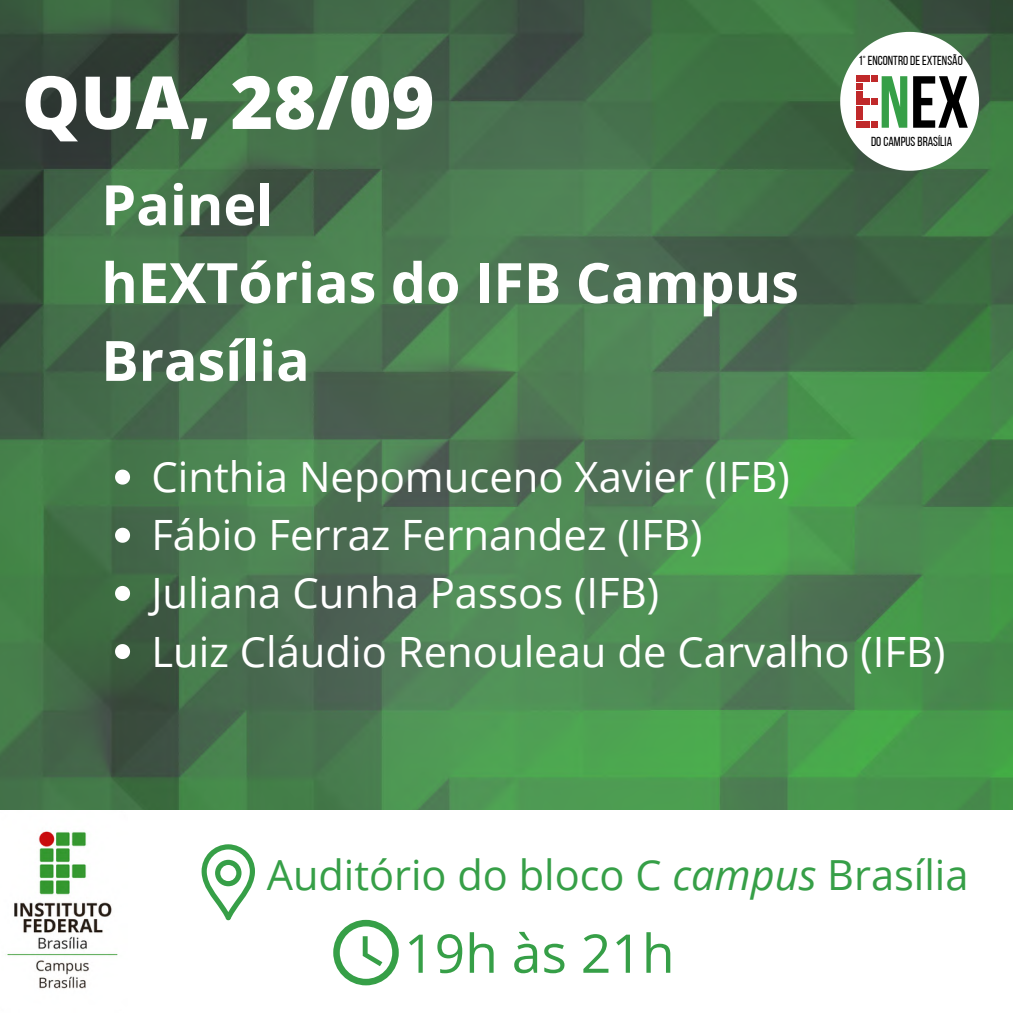
<style>
.page{position:relative;width:1013px;height:1013px;background:#fff}
.page>*{position:absolute;margin:0;border:0;box-sizing:border-box;transform-origin:0 0}
.t1{font:73.5px "Bebas Neue Cyrillic";color:#000}
.t2{font:800 73.25px "Open Sans";color:#fff}
.t3{font:700 55.62px/77.8px "Open Sans";color:#fff}
.t4{font:53.38px "Open Sans";color:#369f47}
.t5{font:41.75px/58.1px "Open Sans";color:#fff}
.t6{font:41.5px "Open Sans";color:#369f47}
.t7{font:13.12px "Bebas Neue";color:#000}
.s1{color:#369f47}
.s2{font-style:italic}
</style>
<div class="page">
<img style="left:0;top:0;width:1012px;height:810px">
<svg style="left:840px;top:32px;width:139px;height:139px"></svg>
<div style="left:855px;top:99px;width:7px;height:6px;background:#c0292a"></div>
<div style="left:863px;top:121px;width:7px;height:7px;background:#c0292a"></div>
<div style="left:871px;top:121px;width:6px;height:7px;background:#c0292a"></div>
<div style="left:855px;top:121px;width:7px;height:7px;background:#c0292a"></div>
<svg style="left:333px;top:919px;width:66px;height:66px"></svg>
<svg style="left:115px;top:469px;width:15px;height:15px"></svg>
<svg style="left:115px;top:528px;width:15px;height:15px"></svg>
<svg style="left:115px;top:586px;width:15px;height:15px"></svg>
<svg style="left:115px;top:644px;width:15px;height:15px"></svg>
<img style="left:7px;top:831px;width:111px;height:158px">
<svg style="left:201px;top:844px;width:54px;height:76px"></svg>
<p class="t7" style="left:858px;top:55px;width:106px">1° ENCONTRODEEXTENSÃO</p>
<h2 class="t2" style="left:22px;top:51px;width:414px">QUA, 28/09</h2>
<h1 class="t1" style="left:878px;top:73px;width:92px"><span class="s1">N</span>EX</h1>
<p class="t7" style="left:871px;top:136px;width:83px">DOCAMPUSBRASÍLIA</p>
<h3 class="t3" style="left:101px;top:165px;width:699px">Painel<br>hEXTórias do IFB Campus<br>Brasília</h3>
<p class="t5" style="left:151px;top:447px;width:795px">Cinthia Nepomuceno Xavier (IFB)<br>Fábio Ferraz Fernandez (IFB)<br>Juliana Cunha Passos (IFB)<br>Luiz Cláudio Renouleau de Carvalho (IFB)</p>
<p class="t6" style="left:267px;top:845px;width:703px">Auditório do bloco C <span class="s2">campus</span> Brasília</p>
<p class="t4" style="left:404px;top:915px;width:272px">19h às 21h</p>
</div>
